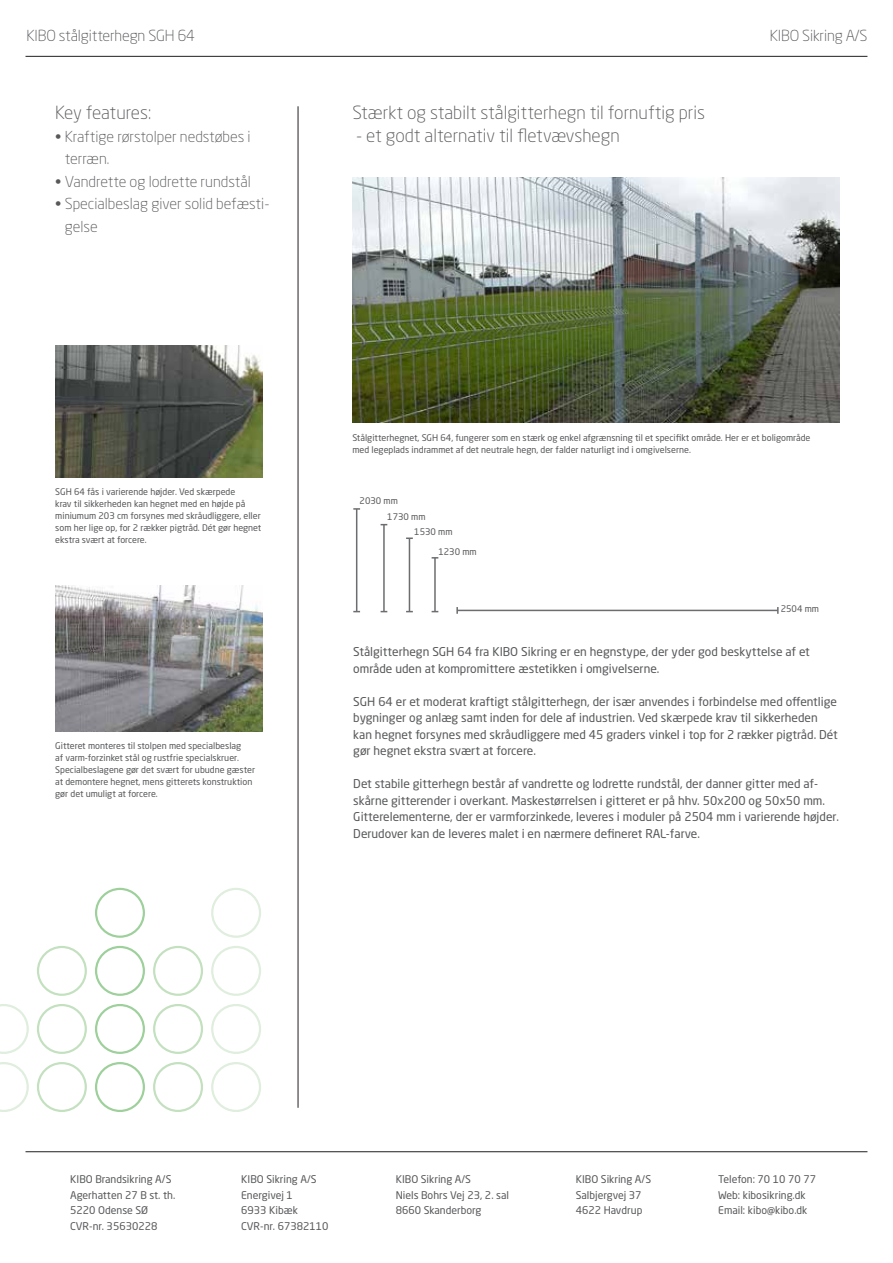
<style>
.page{position:relative;width:893px;height:1263px;background:#fff}
.page>*{position:absolute;margin:0;border:0;box-sizing:border-box;transform-origin:0 0}
.t1{font:300 18px "Neo Sans Std";color:#57585a}
.t2{font:300 18px "Neo Sans Std";letter-spacing:-.02em;color:#57585a}
.t3{font:300 15.15px "Neo Sans Std";letter-spacing:-.01em;color:#57585a}
.t4{font:300 15px/22.5px "Neo Sans Std";color:#57585a}
.t5{font:12px/16.5px "Neo Sans Std";color:#57585a}
.t6{font:10.5px "Neo Sans Std";color:#57585a}
.t7{font:9px/12px "Neo Sans Std";color:#57585a}
</style>
<div class="page">
<img style="left:352px;top:178px;width:487px;height:244px">
<hr style="left:457px;top:610px;width:321px;height:1px;background:#6c6d70">
<svg style="left:456px;top:607px;width:2px;height:7px"></svg>
<svg style="left:777px;top:607px;width:2px;height:7px"></svg>
<hr style="left:356px;top:509px;width:1px;height:103px;background:#6c6d70">
<svg style="left:353px;top:508px;width:7px;height:2px"></svg>
<hr style="left:383px;top:525px;width:2px;height:87px;background:#6c6d70">
<hr style="left:409px;top:538px;width:1px;height:74px;background:#6c6d70">
<svg style="left:406px;top:537px;width:7px;height:2px"></svg>
<hr style="left:434px;top:558px;width:2px;height:54px;background:#6c6d70">
<svg style="left:432px;top:557px;width:6px;height:2px"></svg>
<img style="left:55px;top:586px;width:207px;height:145px">
<img style="left:55px;top:346px;width:207px;height:132px">
<hr style="left:298px;top:106px;width:1px;height:1002px;background:#231f20">
<svg style="left:0;top:1062px;width:29px;height:50px"></svg>
<svg style="left:37px;top:1062px;width:50px;height:50px"></svg>
<svg style="left:37px;top:946px;width:50px;height:50px"></svg>
<svg style="left:0;top:1004px;width:29px;height:50px"></svg>
<svg style="left:37px;top:1004px;width:50px;height:50px"></svg>
<svg style="left:95px;top:1062px;width:50px;height:50px"></svg>
<svg style="left:95px;top:946px;width:50px;height:50px"></svg>
<svg style="left:95px;top:1004px;width:50px;height:50px"></svg>
<svg style="left:211px;top:1062px;width:50px;height:50px"></svg>
<svg style="left:211px;top:946px;width:50px;height:50px"></svg>
<svg style="left:211px;top:1004px;width:50px;height:50px"></svg>
<svg style="left:211px;top:888px;width:50px;height:50px"></svg>
<svg style="left:153px;top:1062px;width:50px;height:50px"></svg>
<svg style="left:153px;top:946px;width:50px;height:50px"></svg>
<svg style="left:153px;top:1004px;width:50px;height:50px"></svg>
<svg style="left:95px;top:888px;width:50px;height:50px"></svg>
<hr style="left:26px;top:56px;width:841px;height:1px;background:#231f20">
<hr style="left:26px;top:1151px;width:841px;height:1px;background:#231f20">
<p class="t3" style="left:27px;top:27px;width:170px">KIBO stålgitterhegn SGH 64</p>
<h1 class="t2" style="left:55px;top:102px;width:97px">Key features:</h1>
<p class="t4" style="left:65px;top:125px;width:187px;text-indent:-9px">• Kraftige rørstolper nedstøbes i terræn.</p>
<p class="t4" style="left:55px;top:170px;width:197px">• Vandrette og lodrette rundstål</p>
<p class="t4" style="left:65px;top:192px;width:206px;text-indent:-9px">• Specialbeslag giver solid befæsti&shy;gelse</p>
<p class="t7" style="left:55px;top:486px;width:208px">SGH 64 fås i varierende højder. Ved skærpede<br>krav til sikkerheden kan hegnet med en højde på miniumum 203 cm forsynes med skråudliggere, eller som her lige op, for 2 rækker pigtråd. Dét gør hegnet ekstra svært at forcere.</p>
<p class="t7" style="left:55px;top:739px;width:201px">Gitteret monteres til stolpen med specialbeslag<br>af varm-forzinket stål og rustfrie specialskruer.<br>Specialbeslagene gør det svært for ubudne gæster at demontere hegnet, mens gitterets konstruktion gør det umuligt at forcere.</p>
<h1 class="t1" style="left:352px;top:102px;width:354px">Stærkt og stabilt stålgitterhegn til fornuftig pris</h1>
<h1 class="t1" style="left:356px;top:124px;width:265px">- et godt alternativ til fletvævshegn</h1>
<p class="t3" style="left:770px;top:27px;width:99px">KIBO Sikring A/S</p>
<p class="t7" style="left:352px;top:431px;width:460px">Stålgitterhegnet, SGH 64, fungerer som en stærk og enkel afgrænsning til et specifikt område. Her er et boligområde med legeplads indrammet af det neutrale hegn, der falder naturligt ind i omgivelserne.</p>
<p class="t7" style="left:387px;top:493px;width:40px;line-height:15.9px;text-indent:-28px">2030 mm<br>1730 mm</p>
<p class="t7" style="left:414px;top:525px;width:40px">1530 mm</p>
<p class="t7" style="left:438px;top:546px;width:40px">1230 mm</p>
<p class="t7" style="left:781px;top:602px;width:40px">2504 mm</p>
<p class="t5" style="left:353px;top:643px;width:458px">Stålgitterhegn SGH 64 fra KIBO Sikring er en hegnstype, der yder god beskyttelse af et område uden at kompromittere æstetikken i omgivelserne.</p>
<p class="t5" style="left:353px;top:693px;width:486px">SGH 64 er et moderat kraftigt stålgitterhegn, der især anvendes i forbindelse med offentlige bygninger og anlæg samt inden for dele af industrien. Ved skærpede krav til sikkerheden kan hegnet forsynes med skråudliggere med 45 graders vinkel i top for 2 rækker pigtråd. Dét gør hegnet ekstra svært at forcere.</p>
<p class="t5" style="left:353px;top:775px;width:487px">Det stabile gitterhegn består af vandrette og lodrette rundstål, der danner gitter med af&shy;skårne gitterender i overkant. Maskestørrelsen i gitteret er på hhv. 50x200 og 50x50 mm.<br>Gitterelementerne, der er varmforzinkede, leveres i moduler på 2504 mm i varierende højder.<br>Derudover kan de leveres malet i en nærmere defineret RAL-farve.</p>
<p class="t6" style="left:70px;top:1172px;width:103px">KIBO Brandsikring A/S</p>
<p class="t6" style="left:241px;top:1172px;width:77px">KIBO Sikring A/S</p>
<p class="t6" style="left:396px;top:1172px;width:77px">KIBO Sikring A/S</p>
<p class="t6" style="left:576px;top:1172px;width:77px">KIBO Sikring A/S</p>
<p class="t6" style="left:718px;top:1172px;width:99px">Telefon: 70 10 70 77</p>
<p class="t6" style="left:70px;top:1188px;width:107px">Agerhatten 27 B st. th.</p>
<p class="t6" style="left:241px;top:1188px;width:53px">Energivej 1</p>
<p class="t6" style="left:396px;top:1188px;width:115px">Niels Bohrs Vej 23, 2. sal</p>
<p class="t6" style="left:576px;top:1188px;width:67px">Salbjergvej 37</p>
<p class="t6" style="left:718px;top:1188px;width:89px">Web: kibosikring.dk</p>
<p class="t6" style="left:70px;top:1204px;width:80px">5220 Odense SØ</p>
<p class="t6" style="left:241px;top:1204px;width:58px">6933 Kibæk</p>
<p class="t6" style="left:396px;top:1204px;width:87px">8660 Skanderborg</p>
<p class="t6" style="left:576px;top:1204px;width:68px">4622 Havdrup</p>
<p class="t6" style="left:718px;top:1204px;width:91px">Email: kibo@kibo.dk</p>
<p class="t6" style="left:70px;top:1220px;width:89px">CVR-nr. 35630228</p>
<p class="t6" style="left:241px;top:1220px;width:89px">CVR-nr. 67382110</p>
</div>
